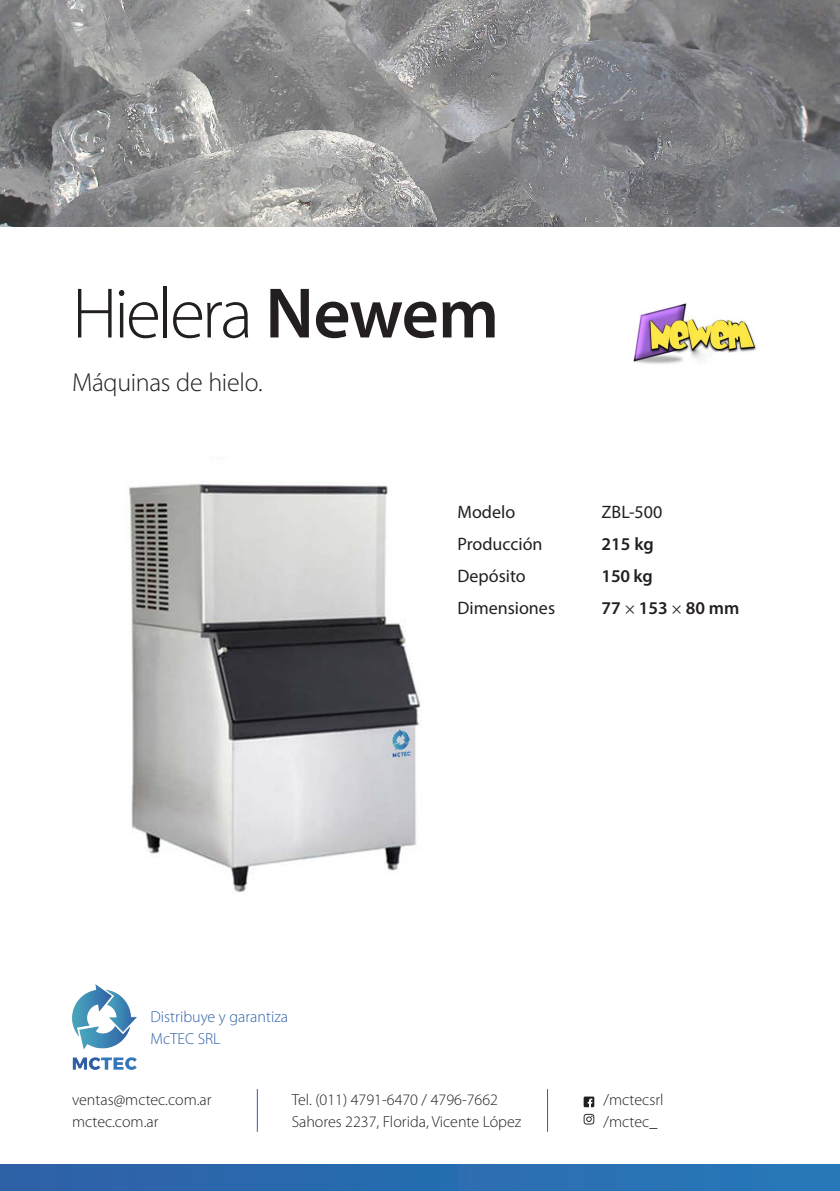
<style>
.page{position:relative;width:840px;height:1191px;background:#fff}
.page>*{position:absolute;margin:0;border:0;box-sizing:border-box;transform-origin:0 0}
.t1{font:300 72px "Myriad Pro";letter-spacing:-.045em;color:#231f20}
.t2{font:300 26px "Myriad Pro";letter-spacing:-.015em;color:#231f20}
.t3{font:18px "Myriad Pro";color:#231f20}
.t4{font:600 18px "Myriad Pro";color:#231f20}
.t5{font:300 16px "Myriad Pro";color:#231f20}
.t6{font:300 16px "Myriad Pro";color:#2e60a6}
.s1{font-weight:600}
.s2{font-family:"Minion Pro";font-weight:400}
</style>
<div class="page">
<div style="left:0;top:1164px;width:839px;height:27px;background:#296cb0"></div>
<img style="left:72px;top:984px;width:64px;height:85px">
<hr style="left:257px;top:1089px;width:1px;height:42px;background:#2e60a6">
<hr style="left:547px;top:1089px;width:1px;height:42px;background:#2e60a6">
<svg style="left:583px;top:1096px;width:11px;height:11px"></svg>
<svg style="left:583px;top:1113px;width:11px;height:11px"></svg>
<img style="left:0;top:0;width:839px;height:227px">
<img style="left:633px;top:303px;width:123px;height:61px">
<img style="left:129px;top:484px;width:292px;height:409px">
<p class="t1" style="left:72px;top:270px;width:428px">Hielera <span class="s1">Newem</span></p>
<p class="t2" style="left:72px;top:367px;width:192px">Máquinas de hielo.</p>
<p class="t6" style="left:150px;top:1006px;width:139px">Distribuye y garantiza</p>
<p class="t6" style="left:150px;top:1028px;width:71px">McTEC SRL</p>
<p class="t3" style="left:457px;top:501px;width:59px">Modelo</p>
<p class="t3" style="left:601px;top:501px;width:62px">ZBL-500</p>
<p class="t3" style="left:457px;top:533px;width:87px">Producción</p>
<p class="t4" style="left:601px;top:533px;width:54px">215 kg</p>
<p class="t3" style="left:457px;top:565px;width:70px">Depósito</p>
<p class="t4" style="left:601px;top:565px;width:53px">150 kg</p>
<p class="t3" style="left:457px;top:597px;width:99px">Dimensiones</p>
<p class="t4" style="left:601px;top:597px;width:139px">77 <span class="s2">×</span> 153 <span class="s2">×</span> 80 mm</p>
<p class="t5" style="left:72px;top:1090px;width:141px">ventas@mctec.com.ar</p>
<p class="t5" style="left:72px;top:1112px;width:88px">mctec.com.ar</p>
<p class="t5" style="left:291px;top:1090px;width:208px">Tel. (011) 4791-6470 / 4796-7662</p>
<p class="t5" style="left:291px;top:1112px;width:231px">Sahores 2237, Florida, Vicente López</p>
<p class="t5" style="left:603px;top:1090px;width:61px">/mctecsrl</p>
<p class="t5" style="left:603px;top:1112px;width:55px">/mctec_</p>
</div>
